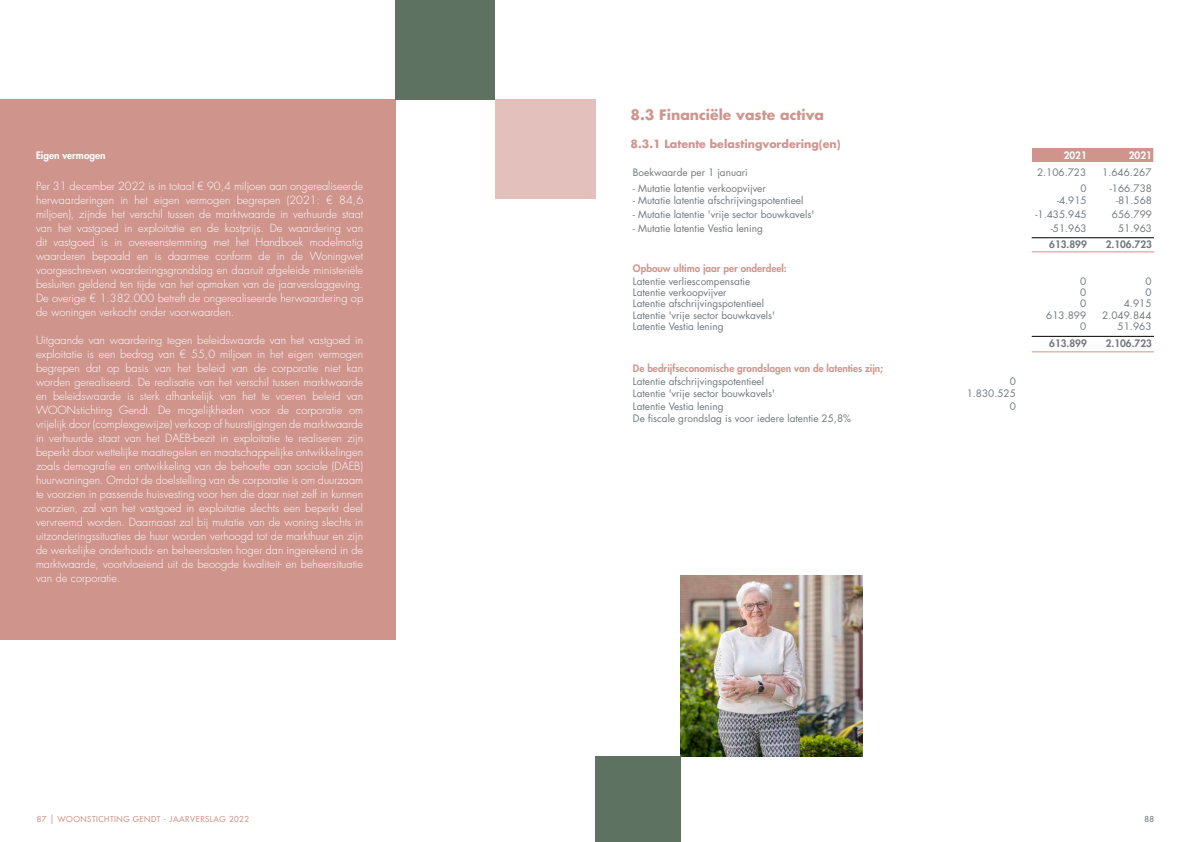
<style>
.page{position:relative;width:1191px;height:842px;background:#fff}
.page>*{position:absolute;margin:0;border:0;box-sizing:border-box;transform-origin:0 0}
.t1{font:700 14px "Futura Std";color:#cf958d}
.t2{font:300 11px/14px "Futura Std";color:#fff;text-align:justify}
.t3{font:700 11px "Futura Std";color:#cf958d}
.t4{font:10px "Futura Std";color:#70787d}
.t5{font:800 10px "Futura Std";color:#cf958d}
.t6{font:800 10px "Futura Std";color:#70787d}
.t7{font:800 10px "Futura Std";color:#fff}
.t8{font:500 8px "Futura Std";letter-spacing:.06em;color:#cf958d}
.t9{font:500 8px "Futura Std";color:#70787d}
.s1{font-size:9.6px}
</style>
<div class="page">
<div style="left:0;top:99px;width:395px;height:540px;background:#cf958d"></div>
<div style="left:495px;top:99px;width:100px;height:99px;background:#e3c0bb"></div>
<div style="left:395px;top:0;width:100px;height:99px;background:#5d7261"></div>
<div style="left:1032px;top:148px;width:121px;height:14px;background:#cf958d"></div>
<hr style="left:1031px;top:237px;width:123px;height:1px;background:#000">
<hr style="left:1031px;top:252px;width:123px;height:1px;background:#cf958d">
<hr style="left:1031px;top:336px;width:123px;height:1px;background:#000">
<hr style="left:1031px;top:352px;width:123px;height:1px;background:#cf958d">
<img style="left:680px;top:575px;width:182px;height:182px">
<div style="left:595px;top:757px;width:85px;height:85px;background:#5d7261"></div>
<p class="t7" style="left:36px;top:149px;width:71px">Eigen vermogen</p>
<p class="t2" style="left:36px;top:179px;width:329px">Per 31 december 2022 is in totaal € 90,4 miljoen aan ongerealiseerde herwaarderingen in het eigen vermogen begrepen (2021: € 84,6 miljoen), zijnde het verschil tussen de marktwaarde in verhuurde staat van het vastgoed in exploitatie en de kostprijs. De waardering van dit vastgoed is in overeenstemming met het Handboek modelmatig waarderen bepaald en is daarmee conform de in de Woningwet voorgeschreven waarderingsgrondslag en daaruit afgeleide ministeriële besluiten geldend ten tijde van het opmaken van de jaarverslaggeving.<br>De overige € 1.382.000 betreft de ongerealiseerde herwaardering op de woningen verkocht onder voorwaarden.</p>
<p class="t2" style="left:36px;top:333px;width:329px">Uitgaande van waardering tegen beleidswaarde van het vastgoed in exploitatie is een bedrag van € 55,0 miljoen in het eigen vermogen begrepen dat op basis van het beleid van de corporatie niet kan worden gerealiseerd. De realisatie van het verschil tussen marktwaarde en beleidswaarde is sterk afhankelijk van het te voeren beleid van WOONstichting Gendt. De mogelijkheden voor de corporatie om vrijelijk door (complexgewijze) verkoop of huurstijgingen de marktwaarde in verhuurde staat van het DAEB-bezit in exploitatie te realiseren zijn beperkt door wettelijke maatregelen en maatschappelijke ontwikkelingen zoals demografie en ontwikkeling van de behoefte aan sociale (DAEB) huurwoningen. Omdat de doelstelling van de corporatie is om duurzaam te voorzien in passende huisvesting voor hen die daar niet zelf in kunnen voorzien, zal van het vastgoed in exploitatie slechts een beperkt deel vervreemd worden. Daarnaast zal bij mutatie van de woning slechts in uitzonderingssituaties de huur worden verhoogd tot de markthuur en zijn de werkelijke onderhouds- en beheerslasten hoger dan ingerekend in de marktwaarde, voortvloeiend uit de beoogde kwaliteit- en beheersituatie van de corporatie.</p>
<p class="t1" style="left:630px;top:105px;width:195px">8.3 Financiële vaste activa</p>
<p class="t3" style="left:630px;top:137px;width:212px">8.3.1 Latente belastingvordering(en)</p>
<p class="t7" style="left:1063px;top:149px;width:25px">2021</p>
<p class="t7" style="left:1128px;top:149px;width:25px">2021</p>
<p class="t4" style="left:633px;top:166px;width:116px">Boekwaarde per 1 januari</p>
<p class="t4" style="left:1037px;top:166px;width:51px">2.106.723</p>
<p class="t4" style="left:1102px;top:166px;width:51px">1.646.267</p>
<p class="t4" style="left:633px;top:182px;width:134px">- Mutatie latentie verkoopvijver</p>
<p class="t4" style="left:1080px;top:182px;width:8px">0</p>
<p class="t4" style="left:1109px;top:182px;width:44px">-166.738</p>
<p class="t4" style="left:633px;top:194px;width:172px">- Mutatie latentie afschrijvingspotentieel</p>
<p class="t4" style="left:1057px;top:194px;width:31px">-4.915</p>
<p class="t4" style="left:1116px;top:194px;width:37px">-81.568</p>
<p class="t4" style="left:633px;top:208px;width:183px">- Mutatie latentie 'vrije sector bouwkavels'</p>
<p class="t4" style="left:1035px;top:208px;width:53px">-1.435.945</p>
<p class="t4" style="left:1112px;top:208px;width:42px">656.799</p>
<p class="t4" style="left:633px;top:222px;width:131px">- Mutatie latentie Vestia lening</p>
<p class="t4" style="left:1050px;top:222px;width:37px">-51.963</p>
<p class="t4" style="left:1118px;top:222px;width:35px">51.963</p>
<p class="t6" style="left:1049px;top:238px;width:39px">613.899</p>
<p class="t6" style="left:1105px;top:238px;width:48px">2.106.723</p>
<p class="t5" style="left:633px;top:262px;width:155px">Opbouw ultimo jaar per onderdeel:</p>
<p class="t4" style="left:633px;top:275px;width:119px">Latentie verliescompensatie</p>
<p class="t4" style="left:1080px;top:275px;width:8px">0</p>
<p class="t4" style="left:1145px;top:275px;width:8px">0</p>
<p class="t4" style="left:633px;top:286px;width:95px">Latentie verkoopvijver</p>
<p class="t4" style="left:1080px;top:286px;width:8px">0</p>
<p class="t4" style="left:1145px;top:286px;width:8px">0</p>
<p class="t4" style="left:633px;top:297px;width:133px">Latentie afschrijvingspotentieel</p>
<p class="t4" style="left:1080px;top:297px;width:8px">0</p>
<p class="t4" style="left:1123px;top:297px;width:29px">4.915</p>
<p class="t4" style="left:633px;top:309px;width:143px">Latentie 'vrije sector bouwkavels'</p>
<p class="t4" style="left:1046px;top:309px;width:42px">613.899</p>
<p class="t4" style="left:1102px;top:309px;width:51px">2.049.844</p>
<p class="t4" style="left:633px;top:320px;width:92px">Latentie Vestia lening</p>
<p class="t4" style="left:1080px;top:320px;width:8px">0</p>
<p class="t4" style="left:1117px;top:320px;width:35px">51.963</p>
<p class="t6" style="left:1049px;top:337px;width:39px">613.899</p>
<p class="t6" style="left:1105px;top:337px;width:48px">2.106.723</p>
<p class="t5" style="left:633px;top:362px;width:252px">De bedrijfseconomische grondslagen van de latenties zijn;</p>
<p class="t4" style="left:633px;top:375px;width:133px">Latentie afschrijvingspotentieel</p>
<p class="t4" style="left:1009px;top:375px;width:8px">0</p>
<p class="t4" style="left:633px;top:387px;width:143px">Latentie 'vrije sector bouwkavels'</p>
<p class="t4" style="left:966px;top:387px;width:51px">1.830.525</p>
<p class="t4" style="left:633px;top:400px;width:92px">Latentie Vestia lening</p>
<p class="t4" style="left:1009px;top:400px;width:8px">0</p>
<p class="t4" style="left:633px;top:412px;width:220px">De fiscale grondslag is voor iedere latentie 25,8%</p>
<p class="t8" style="left:37px;top:814px;width:214px">87 <span class="s1">|</span> WOONSTICHTING GENDT - JAARVERSLAG 2022</p>
<p class="t9" style="left:1144px;top:814px;width:11px">88</p>
</div>
